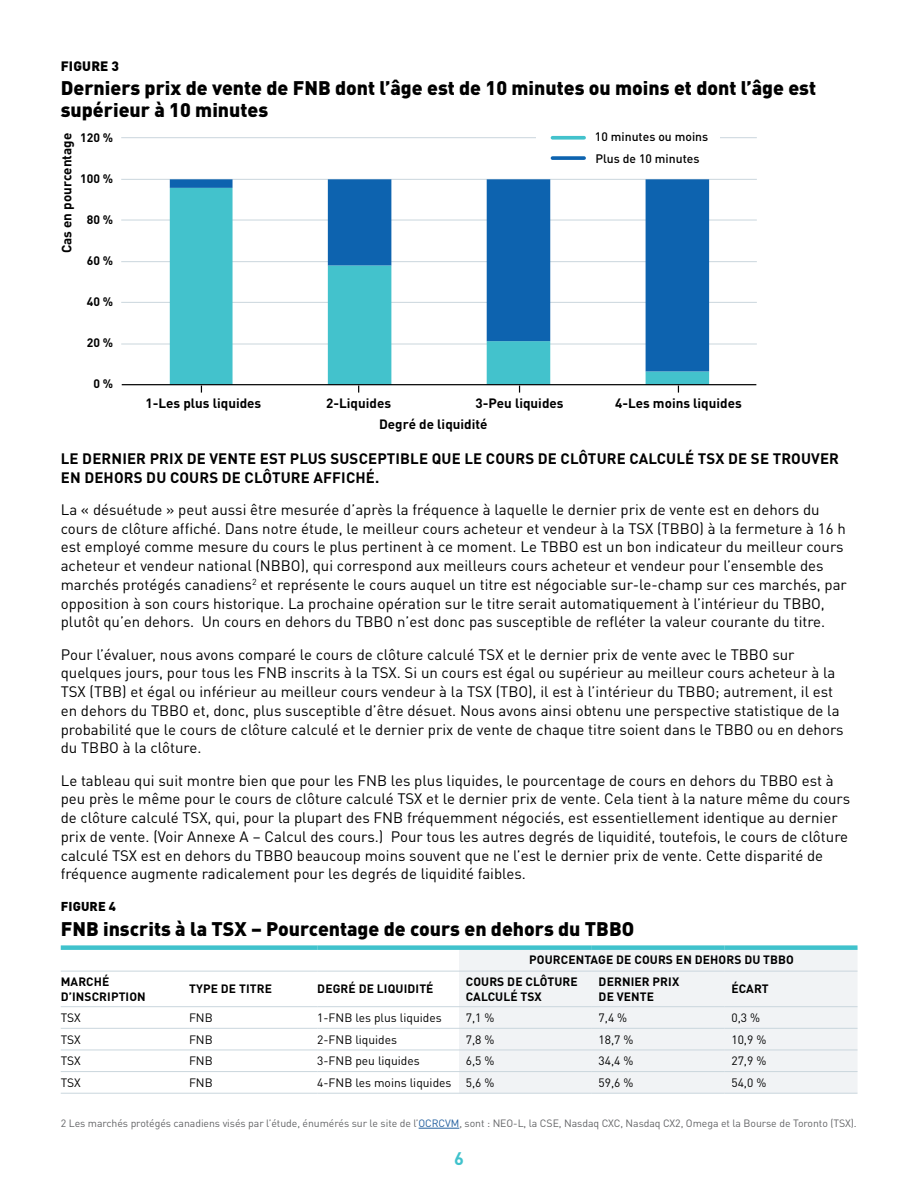
<style>
.page{position:relative;width:918px;height:1188px;background:#fff}
.page>*{position:absolute;margin:0;border:0;box-sizing:border-box;transform-origin:0 0}
.t1{font:900 19.5px/22.5px "DIN Pro";color:#000}
.t2{font:700 18px "DIN Pro";color:#40c2cc}
.t3{font:15px/18.8px "DIN Pro";color:#000}
.t4{font:700 15px/18.8px "DIN Pro";letter-spacing:.01em;color:#000}
.t5{font:900 13.5px "DIN Pro";letter-spacing:.01em;color:#000}
.t6{font:700 13.35px "DIN Pro";color:#000}
.t7{font:900 12.75px "DIN Pro";letter-spacing:.01em;color:#000}
.t8{font:500 12.15px/21.6px "DIN Pro";color:#000}
.t9{font:700 12.15px "DIN Pro";color:#000}
.t10{font:12px "DIN Pro";color:#000}
.t11{font:700 12px/14.4px "DIN Pro";letter-spacing:.01em;color:#000}
.t12{font:10.5px "DIN Pro";letter-spacing:-.005em;color:#636466}
.s1{color:#215e9e}
</style>
<div class="page">
<hr style="left:122px;top:344px;width:634px;height:1px;background:#cad6dd">
<hr style="left:122px;top:302px;width:634px;height:1px;background:#cad6dd">
<hr style="left:122px;top:261px;width:634px;height:1px;background:#cad6dd">
<hr style="left:122px;top:220px;width:634px;height:1px;background:#cad6dd">
<hr style="left:122px;top:179px;width:634px;height:1px;background:#cad6dd">
<hr style="left:122px;top:137px;width:634px;height:1px;background:#cad6dd">
<svg style="left:170px;top:371px;width:539px;height:13px"></svg>
<svg style="left:170px;top:179px;width:539px;height:192px"></svg>
<hr style="left:122px;top:384px;width:634px;height:1px;background:#000">
<div style="left:537px;top:131px;width:183px;height:43px;background:#fff"></div>
<svg style="left:552px;top:136px;width:32px;height:4px"></svg>
<svg style="left:552px;top:156px;width:32px;height:4px"></svg>
<div style="left:459px;top:950px;width:399px;height:143px;background:#f1f3f5"></div>
<hr style="left:61px;top:971px;width:128px;height:1px;background:#cad6dd">
<hr style="left:189px;top:971px;width:128px;height:1px;background:#cad6dd">
<hr style="left:317px;top:971px;width:142px;height:1px;background:#cad6dd">
<hr style="left:459px;top:971px;width:133px;height:1px;background:#cad6dd">
<hr style="left:592px;top:971px;width:133px;height:1px;background:#cad6dd">
<hr style="left:725px;top:971px;width:133px;height:1px;background:#cad6dd">
<hr style="left:61px;top:1006px;width:128px;height:1px;background:#cad6dd">
<hr style="left:189px;top:1006px;width:128px;height:1px;background:#cad6dd">
<hr style="left:317px;top:1006px;width:142px;height:1px;background:#cad6dd">
<hr style="left:459px;top:1006px;width:133px;height:1px;background:#cad6dd">
<hr style="left:592px;top:1006px;width:133px;height:1px;background:#cad6dd">
<hr style="left:725px;top:1006px;width:133px;height:1px;background:#cad6dd">
<hr style="left:61px;top:1028px;width:128px;height:1px;background:#cad6dd">
<hr style="left:189px;top:1028px;width:128px;height:1px;background:#cad6dd">
<hr style="left:317px;top:1028px;width:142px;height:1px;background:#cad6dd">
<hr style="left:459px;top:1028px;width:133px;height:1px;background:#cad6dd">
<hr style="left:592px;top:1028px;width:133px;height:1px;background:#cad6dd">
<hr style="left:725px;top:1028px;width:133px;height:1px;background:#cad6dd">
<hr style="left:61px;top:1050px;width:128px;height:1px;background:#cad6dd">
<hr style="left:189px;top:1050px;width:128px;height:1px;background:#cad6dd">
<hr style="left:317px;top:1050px;width:142px;height:1px;background:#cad6dd">
<hr style="left:459px;top:1050px;width:133px;height:1px;background:#cad6dd">
<hr style="left:592px;top:1050px;width:133px;height:1px;background:#cad6dd">
<hr style="left:725px;top:1050px;width:133px;height:1px;background:#cad6dd">
<hr style="left:61px;top:1071px;width:128px;height:1px;background:#cad6dd">
<hr style="left:189px;top:1071px;width:128px;height:1px;background:#cad6dd">
<hr style="left:317px;top:1071px;width:142px;height:1px;background:#cad6dd">
<hr style="left:459px;top:1071px;width:133px;height:1px;background:#cad6dd">
<hr style="left:592px;top:1071px;width:133px;height:1px;background:#cad6dd">
<hr style="left:725px;top:1071px;width:133px;height:1px;background:#cad6dd">
<hr style="left:61px;top:1093px;width:128px;height:1px;background:#cad6dd">
<hr style="left:189px;top:1093px;width:128px;height:1px;background:#cad6dd">
<hr style="left:317px;top:1093px;width:142px;height:1px;background:#cad6dd">
<hr style="left:459px;top:1093px;width:133px;height:1px;background:#cad6dd">
<hr style="left:592px;top:1093px;width:133px;height:1px;background:#cad6dd">
<hr style="left:725px;top:1093px;width:133px;height:1px;background:#cad6dd">
<div style="left:61px;top:945px;width:128px;height:5px;background:#40c2cc"></div>
<div style="left:189px;top:945px;width:128px;height:5px;background:#40c2cc"></div>
<div style="left:317px;top:945px;width:142px;height:5px;background:#40c2cc"></div>
<div style="left:459px;top:945px;width:133px;height:5px;background:#40c2cc"></div>
<div style="left:592px;top:945px;width:133px;height:5px;background:#40c2cc"></div>
<div style="left:725px;top:945px;width:133px;height:5px;background:#40c2cc"></div>
<hr style="left:419px;top:1128px;width:40px;height:1px;background:#215e9e">
<p class="t5" style="left:61px;top:55px;width:60px">FIGURE 3</p>
<h1 class="t1" style="left:61px;top:75px;width:757px">Derniers prix de vente de FNB dont l’âge est de 10 minutes ou moins et dont l’âge est supérieur à 10 minutes</h1>
<p class="t9" style="left:80px;top:128px;width:35px">120 %</p>
<p class="t6" style="left:56px;top:253px;width:122px;rotate:-90deg">Cas en pourcentage</p>
<p class="t9" style="left:80px;top:169px;width:35px">100 %</p>
<p class="t9" style="left:87px;top:210px;width:28px">80 %</p>
<p class="t9" style="left:87px;top:251px;width:28px">60 %</p>
<p class="t9" style="left:87px;top:292px;width:28px">40 %</p>
<p class="t9" style="left:87px;top:333px;width:28px">20 %</p>
<p class="t9" style="left:93px;top:374px;width:21px">0 %</p>
<p class="t8" style="left:595px;top:125px;width:115px">10 minutes ou moins<br>Plus de 10 minutes</p>
<p class="t6" style="left:145px;top:393px;width:117px">1-Les plus liquides</p>
<p class="t6" style="left:326px;top:393px;width:66px">2-Liquides</p>
<p class="t6" style="left:475px;top:393px;width:90px">3-Peu liquides</p>
<p class="t6" style="left:615px;top:393px;width:128px">4-Les moins liquides</p>
<p class="t6" style="left:379px;top:414px;width:110px">Degré de liquidité</p>
<p class="t4" style="left:61px;top:448px;width:780px">LE DERNIER PRIX DE VENTE EST PLUS SUSCEPTIBLE QUE LE COURS DE CLÔTURE CALCULÉ TSX DE SE TROUVER<br>EN DEHORS DU COURS DE CLÔTURE AFFICHÉ.</p>
<p class="t3" style="left:61px;top:499px;width:788px">La « désuétude » peut aussi être mesurée d’après la fréquence à laquelle le dernier prix de vente est en dehors du cours de clôture affiché. Dans notre étude, le meilleur cours acheteur et vendeur à la TSX (TBBO) à la fermeture à 16 h est employé comme mesure du cours le plus pertinent à ce moment. Le TBBO est un bon indicateur du meilleur cours acheteur et vendeur national (NBBO), qui correspond aux meilleurs cours acheteur et vendeur pour l’ensemble des marchés protégés canadiens<sup>2</sup> et représente le cours auquel un titre est négociable sur-le-champ sur ces marchés, par opposition à son cours historique. La prochaine opération sur le titre serait automatiquement à l’intérieur du TBBO, plutôt qu’en dehors. Un cours en dehors du TBBO n’est donc pas susceptible de refléter la valeur courante du titre.</p>
<p class="t3" style="left:61px;top:644px;width:784px">Pour l’évaluer, nous avons comparé le cours de clôture calculé TSX et le dernier prix de vente avec le TBBO sur quelques jours, pour tous les FNB inscrits à la TSX. Si un cours est égal ou supérieur au meilleur cours acheteur à la TSX (TBB) et égal ou inférieur au meilleur cours vendeur à la TSX (TBO), il est à l’intérieur du TBBO; autrement, il est en dehors du TBBO et, donc, plus susceptible d’être désuet. Nous avons ainsi obtenu une perspective statistique de la probabilité que le cours de clôture calculé et le dernier prix de vente de chaque titre soient dans le TBBO ou en dehors du TBBO à la clôture.</p>
<p class="t3" style="left:61px;top:770px;width:791px">Le tableau qui suit montre bien que pour les FNB les plus liquides, le pourcentage de cours en dehors du TBBO est à peu près le même pour le cours de clôture calculé TSX et le dernier prix de vente. Cela tient à la nature même du cours de clôture calculé TSX, qui, pour la plupart des FNB fréquemment négociés, est essentiellement identique au dernier prix de vente. (Voir Annexe A – Calcul des cours.) Pour tous les autres degrés de liquidité, toutefois, le cours de clôture calculé TSX est en dehors du TBBO beaucoup moins souvent que ne l’est le dernier prix de vente. Cette disparité de fréquence augmente radicalement pour les degrés de liquidité faibles.</p>
<p class="t7" style="left:61px;top:896px;width:57px">FIGURE 4</p>
<h1 class="t1" style="left:61px;top:916px;width:575px">FNB inscrits à la TSX – Pourcentage de cours en dehors du TBBO</h1>
<p class="t11" style="left:529px;top:952px;width:266px">POURCENTAGE DE COURS EN DEHORS DU TBBO</p>
<p class="t11" style="left:61px;top:974px;width:87px">MARCHÉ<br>D’INSCRIPTION</p>
<p class="t11" style="left:189px;top:981px;width:85px">TYPE DE TITRE</p>
<p class="t11" style="left:317px;top:981px;width:118px">DEGRÉ DE LIQUIDITÉ</p>
<p class="t11" style="left:466px;top:974px;width:113px">COURS DE CLÔTURE<br>CALCULÉ TSX</p>
<p class="t11" style="left:599px;top:974px;width:82px">DERNIER PRIX<br>DE VENTE</p>
<p class="t11" style="left:731px;top:981px;width:39px">ÉCART</p>
<p class="t10" style="left:61px;top:1009px;width:22px">TSX</p>
<p class="t10" style="left:189px;top:1009px;width:25px">FNB</p>
<p class="t10" style="left:317px;top:1009px;width:126px">1-FNB les plus liquides</p>
<p class="t10" style="left:466px;top:1009px;width:30px">7,1 %</p>
<p class="t10" style="left:599px;top:1009px;width:30px">7,4 %</p>
<p class="t10" style="left:731px;top:1009px;width:30px">0,3 %</p>
<p class="t10" style="left:61px;top:1030px;width:22px">TSX</p>
<p class="t10" style="left:189px;top:1030px;width:25px">FNB</p>
<p class="t10" style="left:317px;top:1030px;width:81px">2-FNB liquides</p>
<p class="t10" style="left:466px;top:1030px;width:30px">7,8 %</p>
<p class="t10" style="left:599px;top:1030px;width:36px">18,7 %</p>
<p class="t10" style="left:731px;top:1030px;width:36px">10,9 %</p>
<p class="t10" style="left:61px;top:1052px;width:22px">TSX</p>
<p class="t10" style="left:189px;top:1052px;width:25px">FNB</p>
<p class="t10" style="left:317px;top:1052px;width:104px">3-FNB peu liquides</p>
<p class="t10" style="left:466px;top:1052px;width:30px">6,5 %</p>
<p class="t10" style="left:599px;top:1052px;width:36px">34,4 %</p>
<p class="t10" style="left:731px;top:1052px;width:36px">27,9 %</p>
<p class="t10" style="left:61px;top:1073px;width:22px">TSX</p>
<p class="t10" style="left:189px;top:1073px;width:25px">FNB</p>
<p class="t10" style="left:317px;top:1073px;width:179px">4-FNB les moins liquides 5,6 %</p>
<p class="t10" style="left:599px;top:1073px;width:36px">59,6 %</p>
<p class="t10" style="left:731px;top:1073px;width:36px">54,0 %</p>
<p class="t12" style="left:61px;top:1115px;width:797px">2 Les marchés protégés canadiens visés par l’étude, énumérés sur le site de l’<span class="s1">OCRCVM</span>, sont : NEO-L, la CSE, Nasdaq CXC, Nasdaq CX2, Omega et la Bourse de Toronto (TSX).</p>
<p class="t2" style="left:454px;top:1144px;width:11px">6</p>
</div>
